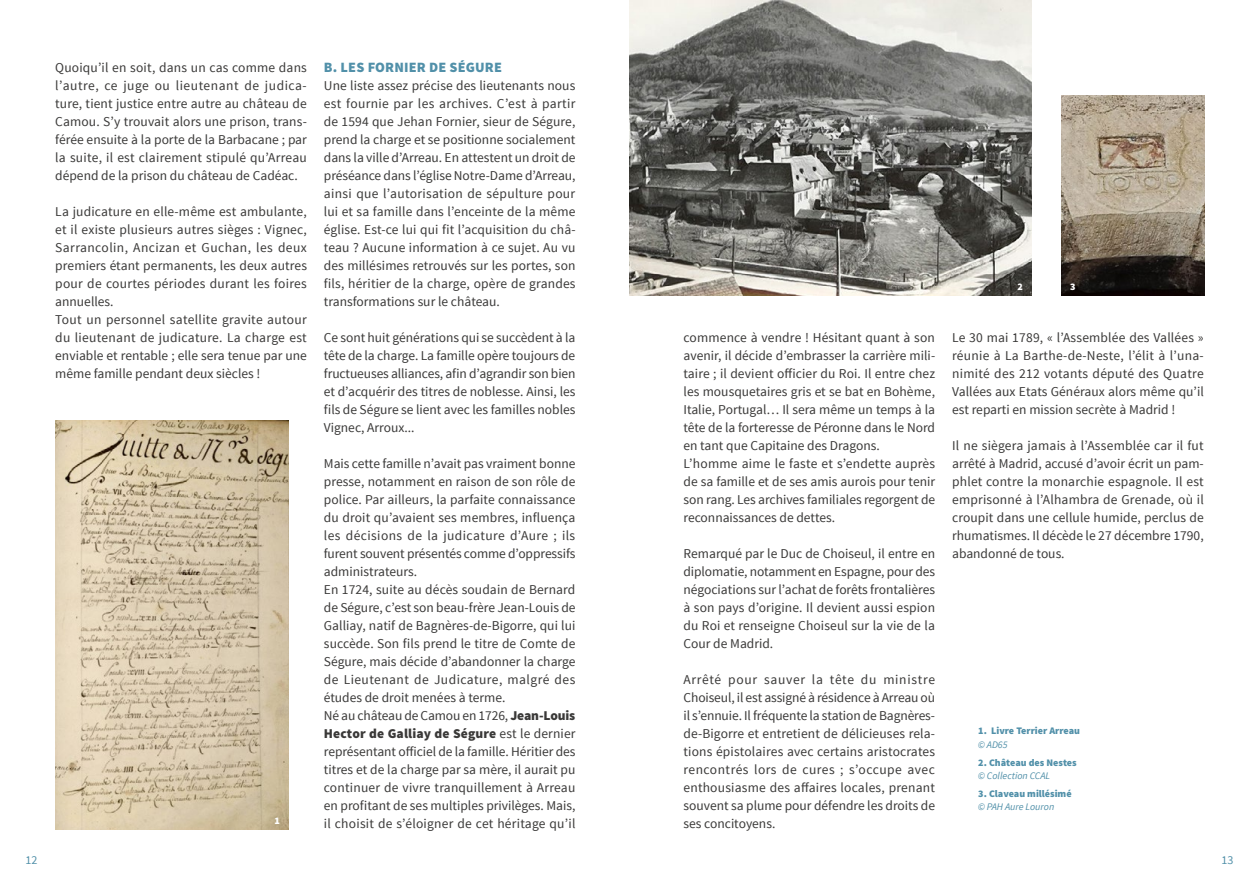
<style>
.page{position:relative;width:1259px;height:893px;background:#fff}
.page>*{position:absolute;margin:0;border:0;box-sizing:border-box;transform-origin:0 0}
.t1{font:900 14.25px "Source Sans Pro";letter-spacing:.01em;color:#5190a9}
.t2{font:13.5px/18px "Source Sans Pro";color:#3a3938;text-align:justify}
.t3{font:12px "Source Sans Pro";color:#5190a9}
.t4{font:900 10.05px "Source Sans Pro";color:#5190a9}
.t5{font:italic 10.05px "Source Sans Pro";color:#5190a9}
.t6{font:900 10.05px "Source Sans Pro";color:#fff}
.s1{font-weight:900}
</style>
<div class="page">
<img style="left:1061px;top:96px;width:143px;height:200px">
<img style="left:55px;top:421px;width:233px;height:408px">
<img style="left:629px;top:1px;width:402px;height:295px">
<hr style="left:629px;top:0;width:402px;height:1px;background:#ededed">
<p class="t2" style="left:55px;top:59px;width:253px">Quoiqu’il en soit, dans un cas comme dans l’autre, ce juge ou lieutenant de judica&shy;ture, tient justice entre autre au château de Camou. S’y trouvait alors une prison, trans&shy;férée ensuite à la porte de la Barbacane ; par la suite, il est clairement stipulé qu’Arreau dépend de la prison du château de Cadéac.</p>
<p class="t2" style="left:55px;top:203px;width:253px;text-align:left">La judicature en elle-même est ambulante, et il existe plusieurs autres sièges : Vignec, Sarrancolin, Ancizan et Guchan, les deux premiers étant permanents, les deux autres pour de courtes périodes durant les foires annuelles.<br>Tout un personnel satellite gravite autour du lieutenant de judicature. La charge est enviable et rentable ; elle sera tenue par une même famille pendant deux siècles !</p>
<p class="t6" style="left:274px;top:814px;width:7px">1</p>
<p class="t1" style="left:324px;top:58px;width:180px">B. LES FORNIER DE SÉGURE</p>
<p class="t2" style="left:324px;top:77px;width:253px">Une liste assez précise des lieutenants nous est fournie par les archives. C’est à partir de 1594 que Jehan Fornier, sieur de Ségure, prend la charge et se positionne socialement dans la ville d’Arreau. En attestent un droit de préséance dans l’église Notre-Dame d’Arreau, ainsi que l’autorisation de sépulture pour lui et sa famille dans l’enceinte de la même église. Est-ce lui qui fit l’acquisition du châ&shy;teau ? Aucune information à ce sujet. Au vu des millésimes retrouvés sur les portes, son fils, héritier de la charge, opère de grandes transformations sur le château.</p>
<p class="t2" style="left:324px;top:329px;width:253px">Ce sont huit générations qui se succèdent à la tête de la charge. La famille opère toujours de fructueuses alliances, afin d’agrandir son bien et d’acquérir des titres de noblesse. Ainsi, les fils de Ségure se lient avec les familles nobles Vignec, Arroux...</p>
<p class="t2" style="left:324px;top:455px;width:253px;text-align:left">Mais cette famille n’avait pas vraiment bonne presse, notamment en raison de son rôle de police. Par ailleurs, la parfaite connaissance du droit qu’avaient ses membres, influença les décisions de la judicature d’Aure ; ils furent souvent présentés comme d’oppressifs administrateurs.<br>En 1724, suite au décès soudain de Bernard de Ségure, c’est son beau-frère Jean-Louis de Galliay, natif de Bagnères-de-Bigorre, qui lui succède. Son fils prend le titre de Comte de Ségure, mais décide d’abandonner la charge de Lieutenant de Judicature, malgré des études de droit menées à terme.<br>Né au château de Camou en 1726, <span class="s1">Jean-Louis Hector de Galliay de Ségure</span> est le dernier représentant officiel de la famille. Héritier des titres et de la charge par sa mère, il aurait pu continuer de vivre tranquillement à Arreau en profitant de ses multiples privilèges. Mais, il choisit de s’éloigner de cet héritage qu’il</p>
<p class="t2" style="left:683px;top:329px;width:253px;text-align:left">commence à vendre ! Hésitant quant à son avenir, il décide d’embrasser la carrière mili&shy;taire ; il devient officier du Roi. Il entre chez les mousquetaires gris et se bat en Bohème, Italie, Portugal… Il sera même un temps à la tête de la forteresse de Péronne dans le Nord en tant que Capitaine des Dragons.<br>L’homme aime le faste et s’endette auprès de sa famille et de ses amis aurois pour tenir son rang. Les archives familiales regorgent de reconnaissances de dettes.</p>
<p class="t2" style="left:683px;top:545px;width:253px">Remarqué par le Duc de Choiseul, il entre en diplomatie, notamment en Espagne, pour des négociations sur l’achat de forêts frontalières à son pays d’origine. Il devient aussi espion du Roi et renseigne Choiseul sur la vie de la Cour de Madrid.</p>
<p class="t2" style="left:683px;top:671px;width:253px">Arrêté pour sauver la tête du ministre Choiseul, il est assigné à résidence à Arreau où il s’ennuie. Il fréquente la station de Bagnères&shy;de-Bigorre et entretient de délicieuses rela&shy;tions épistolaires avec certains aristocrates rencontrés lors de cures ; s’occupe avec enthousiasme des affaires locales, prenant souvent sa plume pour défendre les droits de ses concitoyens.</p>
<p class="t6" style="left:1017px;top:280px;width:7px">2</p>
<p class="t6" style="left:1070px;top:280px;width:7px">3</p>
<p class="t2" style="left:952px;top:328px;width:253px">Le 30 mai 1789, « l’Assemblée des Vallées » réunie à La Barthe-de-Neste, l’élit à l’una&shy;nimité des 212 votants député des Quatre Vallées aux Etats Généraux alors même qu’il est reparti en mission secrète à Madrid !</p>
<p class="t2" style="left:952px;top:436px;width:253px">Il ne siègera jamais à l’Assemblée car il fut arrêté à Madrid, accusé d’avoir écrit un pam&shy;phlet contre la monarchie espagnole. Il est emprisonné à l’Alhambra de Grenade, où il croupit dans une cellule humide, perclus de rhumatismes. Il décède le 27 décembre 1790, abandonné de tous.</p>
<p class="t4" style="left:978px;top:724px;width:103px">1. Livre Terrier Arreau</p>
<p class="t5" style="left:978px;top:738px;width:31px">© AD65</p>
<p class="t4" style="left:978px;top:756px;width:100px">2. Château des Nestes</p>
<p class="t5" style="left:978px;top:770px;width:73px">© Collection CCAL</p>
<p class="t4" style="left:978px;top:787px;width:95px">3. Claveau millésimé</p>
<p class="t5" style="left:978px;top:801px;width:78px">© PAH Aure Louron</p>
<p class="t3" style="left:26px;top:853px;width:13px">12</p>
<p class="t3" style="left:1221px;top:853px;width:13px">13</p>
</div>
